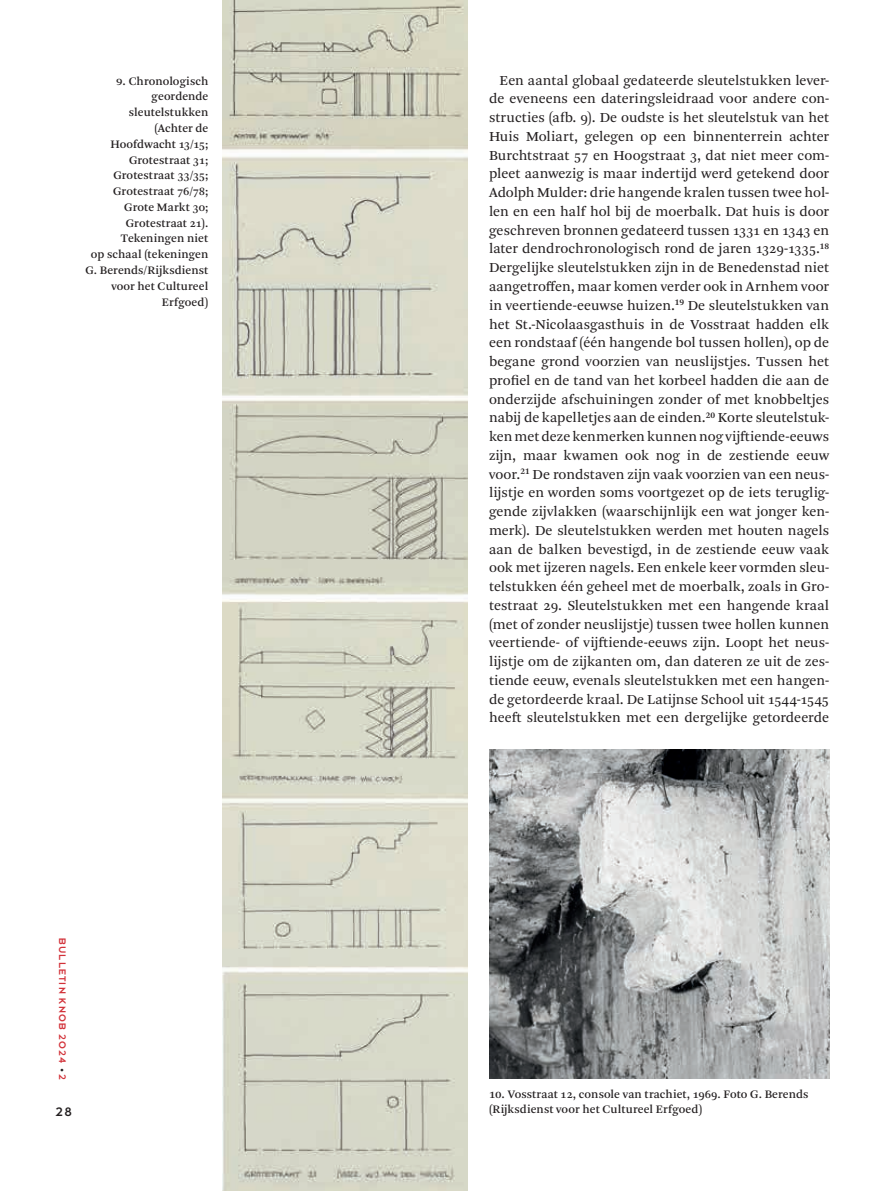
<style>
.page{position:relative;width:893px;height:1191px;background:#fff}
.page>*{position:absolute;margin:0;border:0;box-sizing:border-box;transform-origin:0 0}
.t1{font:14.4px/18.8px "Arnhem Pro Blond";letter-spacing:-.005em;color:#231f20;text-align:justify}
.t2{font:13.5px "Dessau Pro";color:#231f20}
.t3{font:12px/15.8px "Arnhem Pro";letter-spacing:.01em;color:#231f20;text-align:right}
.t4{font:10.5px "Dessau Pro";letter-spacing:.11em;color:#d23139}
.s1{font-size:12.3px}
.s2{font-size:8.25px;color:#231f20}
</style>
<div class="page">
<img style="left:223px;top:0;width:245px;height:1191px">
<img style="left:489px;top:749px;width:340px;height:329px">
<p class="t3" style="left:85px;top:73px;width:124px"><span class="s1">9.</span> Chronologisch geordende sleutelstukken<br>(Achter de<br>Hoofdwacht 13/15;<br>Grotestraat 31;<br>Grotestraat 33/35;<br>Grotestraat 76/78;<br>Grote Markt 30;<br>Grotestraat 21).<br>Tekeningen niet<br>op schaal (tekeningen<br>G. Berends/Rijksdienst voor het Cultureel<br>Erfgoed)</p>
<p class="t4" style="left:68px;top:938px;width:143px;rotate:90deg">BULLETIN KNOB 2024 <span class="s2">•</span> 2</p>
<p class="t2" style="left:56px;top:1105px;width:18px">28</p>
<p class="t1" style="left:489px;top:71px;width:342px;text-indent:11px">Een aantal globaal gedateerde sleutelstukken lever&shy;de eveneens een dateringsleidraad voor andere con&shy;structies (afb. 9). De oudste is het sleutelstuk van het Huis Moliart, gelegen op een binnenterrein achter Burchtstraat 57 en Hoogstraat 3, dat niet meer com&shy;pleet aanwezig is maar indertijd werd getekend door Adolph Mulder: drie hangende kralen tussen twee hol&shy;len en een half hol bij de moerbalk. Dat huis is door geschreven bronnen gedateerd tussen 1331 en 1343 en later dendrochronologisch rond de jaren 1329-1335.<sup>18<br></sup>Dergelijke sleutelstukken zijn in de Benedenstad niet aangetroffen, maar komen verder ook in Arnhem voor in veertiende-eeuwse huizen.<sup>19</sup> De sleutelstukken van het St.-Nicolaasgasthuis in de Vosstraat hadden elk een rondstaaf (één hangende bol tussen hollen), op de begane grond voorzien van neuslijstjes. Tussen het profiel en de tand van het korbeel hadden die aan de onderzijde afschuiningen zonder of met knobbeltjes nabij de kapelletjes aan de einden.<sup>20</sup> Korte sleutelstuk&shy;ken met deze kenmerken kunnen nog vijftiende-eeuws zijn, maar kwamen ook nog in de zestiende eeuw voor.<sup>21</sup> De rondstaven zijn vaak voorzien van een neus&shy;lijstje en worden soms voortgezet op de iets teruglig&shy;gende zijvlakken (waarschijnlijk een wat jonger ken&shy;merk). De sleutelstukken werden met houten nagels aan de balken bevestigd, in de zestiende eeuw vaak ook met ijzeren nagels. Een enkele keer vormden sleu&shy;telstukken één geheel met de moerbalk, zoals in Gro&shy;testraat 29. Sleutelstukken met een hangende kraal (met of zonder neuslijstje) tussen twee hollen kunnen veertiende- of vijftiende-eeuws zijn. Loopt het neus&shy;lijstje om de zijkanten om, dan dateren ze uit de zes&shy;tiende eeuw, evenals sleutelstukken met een hangen&shy;de getordeerde kraal. De Latijnse School uit 1544-1545 heeft sleutelstukken met een dergelijke getordeerde</p>
<p class="t3" style="left:489px;top:1086px;width:321px;text-align:left"><span class="s1">10.</span> Vosstraat 12, console van trachiet, 1969. Foto G. Berends (Rijksdienst voor het Cultureel Erfgoed)</p>
</div>
